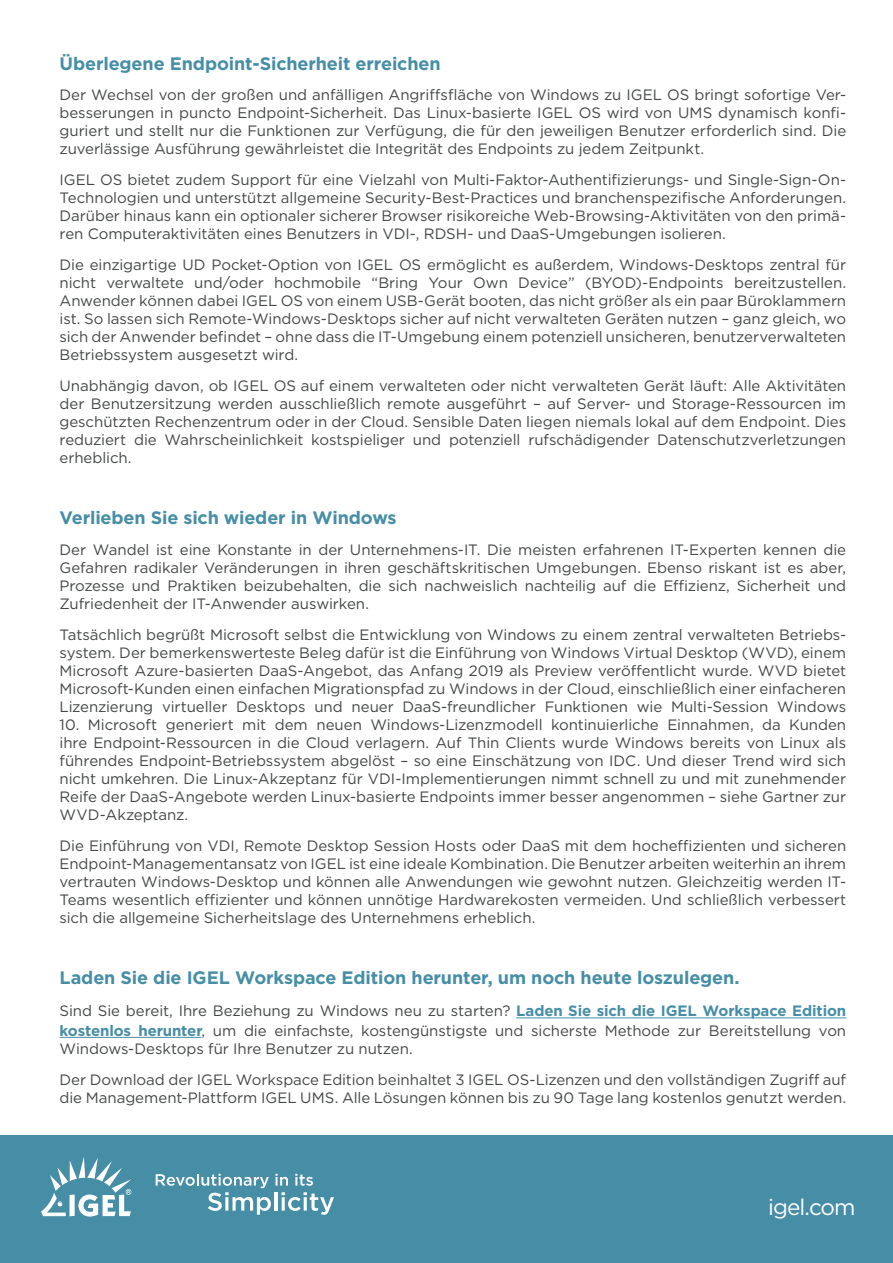
<style>
.page{position:relative;width:893px;height:1263px;background:#fff}
.page>*{position:absolute;margin:0;border:0;box-sizing:border-box;transform-origin:0 0}
.t1{font:22.5px "Gotham";letter-spacing:-.04em;color:#fff}
.t2{font:700 18px "Gotham";letter-spacing:-.005em;color:#468ea6}
.t3{font:15px/18px "Gotham";letter-spacing:-.005em;color:#444747}
.s1{font-weight:700;color:#468ea6}
</style>
<div class="page">
<hr style="left:516px;top:1017px;width:330px;height:1px;background:#468ea6">
<hr style="left:60px;top:1037px;width:141px;height:1px;background:#468ea6">
<div style="left:0;top:1135px;width:893px;height:128px;background:#468ea6"></div>
<svg style="left:156px;top:1174px;width:178px;height:41px"></svg>
<svg style="left:41px;top:1157px;width:90px;height:59px"></svg>
<p class="t2" style="left:60px;top:51px;width:383px">Überlegene Endpoint-Sicherheit erreichen</p>
<p class="t3" style="left:60px;top:86px;width:788px">Der Wechsel von der großen und anfälligen Angriffsfläche von Windows zu IGEL OS bringt sofortige Ver&shy;besserungen in puncto Endpoint-Sicherheit. Das Linux-basierte IGEL OS wird von UMS dynamisch konfi&shy;guriert und stellt nur die Funktionen zur Verfügung, die für den jeweiligen Benutzer erforderlich sind. Die zuverlässige Ausführung gewährleistet die Integrität des Endpoints zu jedem Zeitpunkt.</p>
<p class="t3" style="left:60px;top:171px;width:788px">IGEL OS bietet zudem Support für eine Vielzahl von Multi-Faktor-Authentifizierungs- und Single-Sign-On-Technologien und unterstützt allgemeine Security-Best-Practices und branchenspezifische Anforderungen.<br>Darüber hinaus kann ein optionaler sicherer Browser risikoreiche Web-Browsing-Aktivitäten von den primä&shy;ren Computeraktivitäten eines Benutzers in VDI-, RDSH- und DaaS-Umgebungen isolieren.</p>
<p class="t3" style="left:60px;top:255px;width:788px;text-align:justify">Die einzigartige UD Pocket-Option von IGEL OS ermöglicht es außerdem, Windows-Desktops zentral für nicht verwaltete und/oder hochmobile “Bring Your Own Device” (BYOD)-Endpoints bereitzustellen.<br>Anwender können dabei IGEL OS von einem USB-Gerät booten, das nicht größer als ein paar Büroklammern ist. So lassen sich Remote-Windows-Desktops sicher auf nicht verwalteten Geräten nutzen – ganz gleich, wo sich der Anwender befindet – ohne dass die IT-Umgebung einem potenziell unsicheren, benutzerverwalteten Betriebssystem ausgesetzt wird.</p>
<p class="t3" style="left:60px;top:376px;width:788px;text-align:justify">Unabhängig davon, ob IGEL OS auf einem verwalteten oder nicht verwalteten Gerät läuft: Alle Aktivitäten der Benutzersitzung werden ausschließlich remote ausgeführt – auf Server- und Storage-Ressourcen im geschützten Rechenzentrum oder in der Cloud. Sensible Daten liegen niemals lokal auf dem Endpoint. Dies reduziert die Wahrscheinlichkeit kostspieliger und potenziell rufschädigender Datenschutzverletzungen erheblich.</p>
<p class="t2" style="left:60px;top:506px;width:339px">Verlieben Sie sich wieder in Windows</p>
<p class="t3" style="left:60px;top:540px;width:788px;text-align:justify">Der Wandel ist eine Konstante in der Unternehmens-IT. Die meisten erfahrenen IT-Experten kennen die Gefahren radikaler Veränderungen in ihren geschäftskritischen Umgebungen. Ebenso riskant ist es aber, Prozesse und Praktiken beizubehalten, die sich nachweislich nachteilig auf die Effizienz, Sicherheit und Zufriedenheit der IT-Anwender auswirken.</p>
<p class="t3" style="left:60px;top:625px;width:788px">Tatsächlich begrüßt Microsoft selbst die Entwicklung von Windows zu einem zentral verwalteten Betriebs&shy;system. Der bemerkenswerteste Beleg dafür ist die Einführung von Windows Virtual Desktop (WVD), einem Microsoft Azure-basierten DaaS-Angebot, das Anfang 2019 als Preview veröffentlicht wurde. WVD bietet Microsoft-Kunden einen einfachen Migrationspfad zu Windows in der Cloud, einschließlich einer einfacheren Lizenzierung virtueller Desktops und neuer DaaS-freundlicher Funktionen wie Multi-Session Windows</p>
<p class="t3" style="left:60px;top:715px;width:788px;text-align:justify">10. Microsoft generiert mit dem neuen Windows-Lizenzmodell kontinuierliche Einnahmen, da Kunden ihre Endpoint-Ressourcen in die Cloud verlagern. Auf Thin Clients wurde Windows bereits von Linux als führendes Endpoint-Betriebssystem abgelöst – so eine Einschätzung von IDC. Und dieser Trend wird sich nicht umkehren. Die Linux-Akzeptanz für VDI-Implementierungen nimmt schnell zu und mit zunehmender Reife der DaaS-Angebote werden Linux-basierte Endpoints immer besser angenommen – siehe Gartner zur WVD-Akzeptanz.</p>
<p class="t3" style="left:60px;top:836px;width:788px;text-align:justify">Die Einführung von VDI, Remote Desktop Session Hosts oder DaaS mit dem hocheffizienten und sicheren Endpoint-Managementansatz von IGEL ist eine ideale Kombination. Die Benutzer arbeiten weiterhin an ihrem vertrauten Windows-Desktop und können alle Anwendungen wie gewohnt nutzen. Gleichzeitig werden IT-Teams wesentlich effizienter und können unnötige Hardwarekosten vermeiden. Und schließlich verbessert sich die allgemeine Sicherheitslage des Unternehmens erheblich.</p>
<p class="t2" style="left:60px;top:966px;width:682px">Laden Sie die IGEL Workspace Edition herunter, um noch heute loszulegen.</p>
<p class="t3" style="left:60px;top:1001px;width:788px;line-height:19.5px">Sind Sie bereit, Ihre Beziehung zu Windows neu zu starten? <span class="s1">Laden Sie sich die IGEL Workspace Edition kostenlos herunter</span>, um die einfachste, kostengünstigste und sicherste Methode zur Bereitstellung von</p>
<p class="t3" style="left:60px;top:1039px;width:355px">Windows-Desktops für Ihre Benutzer zu nutzen.</p>
<p class="t3" style="left:60px;top:1070px;width:788px">Der Download der IGEL Workspace Edition beinhaltet 3 IGEL OS-Lizenzen und den vollständigen Zugriff auf die Management-Plattform IGEL UMS. Alle Lösungen können bis zu 90 Tage lang kostenlos genutzt werden.</p>
<p class="t1" style="left:768px;top:1192px;width:89px">igel.com</p>
</div>
